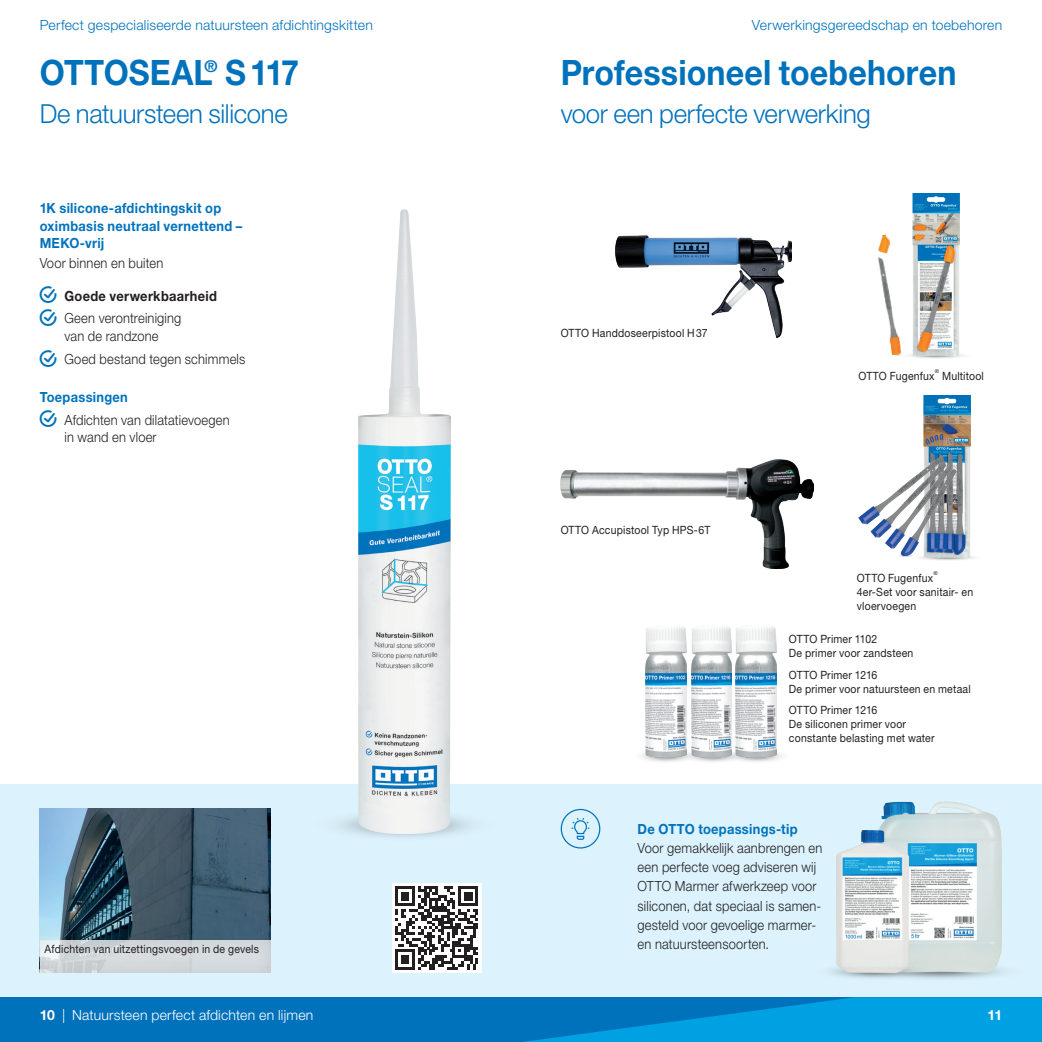
<style>
.page{position:relative;width:1042px;height:1042px;background:#fff}
.page>*{position:absolute;margin:0;border:0;box-sizing:border-box;transform-origin:0 0}
.t1{font:700 35px "Helvetica Neue LT Pro";letter-spacing:.005em;color:#0072bc;scale:.92 1}
.t2{font:300 26.25px "Helvetica Neue LT Pro";letter-spacing:-.01em;color:#0072bc}
.t3{font:300 14px/19.2px "Helvetica Neue LT Pro";letter-spacing:.015em;color:#231f20;scale:.92 1}
.t4{font:700 14px/17.5px "Helvetica Neue LT Pro";letter-spacing:.025em;color:#0072bc;scale:.92 1}
.t5{font:300 14px "Helvetica Neue LT Pro";letter-spacing:.015em;color:#0072bc}
.t6{font:700 14px/22.9px "Helvetica Neue LT Pro";letter-spacing:.025em;color:#231f20;scale:.92 1}
.t7{font:300 14px "Helvetica Neue LT Pro";letter-spacing:.015em;color:#fff}
.t8{font:700 14px "Helvetica Neue LT Pro";color:#fff}
.t9{font:11.38px/14px "Helvetica Neue LT Pro";letter-spacing:.02em;color:#231f20;scale:.92 1}
.t10{font:5.25px "Helvetica Neue LT Pro";color:#231f20}
.s1{font-family:"Haken Font V01";font-weight:400;font-size:16.8px;color:#0072bc}
.s2{font-weight:300}
.s3{font-weight:700;color:#0072bc}
.s4{font-weight:700}
</style>
<div class="page">
<div style="left:0;top:784px;width:521px;height:213px;background:#dcf2fc"></div>
<div style="left:521px;top:784px;width:521px;height:213px;background:#dcf2fc"></div>
<div style="left:392px;top:883px;width:89px;height:89px;background:#fff"></div>
<svg style="left:395px;top:886px;width:83px;height:83px"></svg>
<img style="left:40px;top:809px;width:230px;height:129px">
<div style="left:39px;top:938px;width:232px;height:35px;background:#231f20;opacity:.12"></div>
<img style="left:339px;top:817px;width:132px;height:20px">
<img style="left:358px;top:210px;width:93px;height:623px">
<div style="left:561px;top:809px;width:39px;height:39px;border:1px solid #0072bc;border-radius:50%"></div>
<svg style="left:571px;top:818px;width:19px;height:22px"></svg>
<img style="left:877px;top:801px;width:125px;height:171px">
<img style="left:830px;top:961px;width:107px;height:19px">
<img style="left:837px;top:831px;width:71px;height:141px">
<img style="left:616px;top:236px;width:175px;height:101px">
<img style="left:561px;top:460px;width:253px;height:108px">
<img style="left:909px;top:353px;width:54px;height:5px">
<img style="left:912px;top:193px;width:47px;height:162px">
<img style="left:878px;top:234px;width:24px;height:121px">
<img style="left:920px;top:554px;width:54px;height:6px">
<img style="left:923px;top:395px;width:47px;height:162px">
<img style="left:899px;top:555px;width:13px;height:2px">
<img style="left:858px;top:456px;width:98px;height:99px">
<img style="left:642px;top:747px;width:33px;height:15px">
<img style="left:675px;top:747px;width:44px;height:15px">
<img style="left:719px;top:747px;width:63px;height:15px">
<img style="left:735px;top:625px;width:41px;height:133px">
<img style="left:646px;top:625px;width:40px;height:133px">
<img style="left:691px;top:625px;width:40px;height:133px">
<div style="left:0;top:997px;width:1042px;height:45px;background:#0072bc"></div>
<svg style="left:524px;top:997px;width:518px;height:45px"></svg>
<p class="t5" style="left:40px;top:16px;width:335px">Perfect gespecialiseerde natuursteen afdichtingskitten</p>
<p class="t5" style="left:752px;top:16px;width:252px">Verwerkingsgereedschap en toebehoren</p>
<h1 class="t1" style="left:40px;top:50px;width:283px">OTTOSEAL<sup>®</sup> S117</h1>
<h2 class="t2" style="left:40px;top:98px;width:249px">De natuursteen silicone</h2>
<p class="t4" style="left:40px;top:199px;width:222px">1K silicone-afdichtingskit op oximbasis neutraal vernettend –<br>MEKO-vrij</p>
<p class="t3" style="left:40px;top:253px;width:136px">Voor binnen en buiten</p>
<p class="t6" style="left:40px;top:284px;width:194px"><span class="s1">A</span> Goede verwerkbaarheid<br><span class="s1">A</span> <span class="s2">Geen verontreiniging</span></p>
<p class="t3" style="left:40px;top:325px;width:225px;line-height:22.9px;text-indent:25px">van de randzone<br><span class="s1">A</span> Goed bestand tegen schimmels</p>
<p class="t3" style="left:40px;top:385px;width:208px;line-height:22.9px"><span class="s3">Toepassingen<br></span><span class="s1">A</span> Afdichten van dilatatievoegen</p>
<p class="t3" style="left:64px;top:427px;width:102px">in wand en vloer</p>
<p class="t9" style="left:45px;top:942px;width:234px">Afdichten van uitzettingsvoegen in de gevels</p>
<h1 class="t1" style="left:561px;top:50px;width:432px">Professioneel toebehoren</h1>
<h2 class="t2" style="left:561px;top:98px;width:312px">voor een perfecte verwerking</h2>
<p class="t9" style="left:561px;top:326px;width:161px">OTTO Handdoseerpistool H37</p>
<p class="t9" style="left:561px;top:523px;width:164px">OTTO Accupistool Typ HPS-6T</p>
<p class="t10" style="left:935px;top:368px;width:6px">®</p>
<p class="t9" style="left:858px;top:369px;width:84px">OTTO Fugenfux</p>
<p class="t9" style="left:942px;top:369px;width:47px">Multitool</p>
<p class="t10" style="left:933px;top:570px;width:6px">®</p>
<p class="t9" style="left:857px;top:585px;width:128px">4er-Set voor sanitair- en vloervoegen</p>
<p class="t9" style="left:789px;top:632px;width:137px">OTTO Primer 1102<br>De primer voor zandsteen</p>
<p class="t9" style="left:789px;top:667px;width:199px">OTTO Primer 1216<br>De primer voor natuursteen en metaal</p>
<p class="t9" style="left:789px;top:703px;width:160px">OTTO Primer 1216<br>De siliconen primer voor constante belasting met water</p>
<p class="t9" style="left:857px;top:571px;width:84px">OTTO Fugenfux</p>
<p class="t4" style="left:637px;top:819px;width:176px">De OTTO toepassings-tip</p>
<p class="t3" style="left:637px;top:838px;width:202px">Voor gemakkelijk aanbrengen en een perfecte voeg adviseren wij<br>OTTO Marmer afwerkzeep voor siliconen, dat speciaal is samen&shy;gesteld voor gevoelige marmer&shy;en natuursteensoorten.</p>
<p class="t7" style="left:40px;top:1006px;width:275px"><span class="s4">10</span> | Natuursteen perfect afdichten en lijmen</p>
<p class="t8" style="left:987px;top:1006px;width:16px">11</p>
</div>
